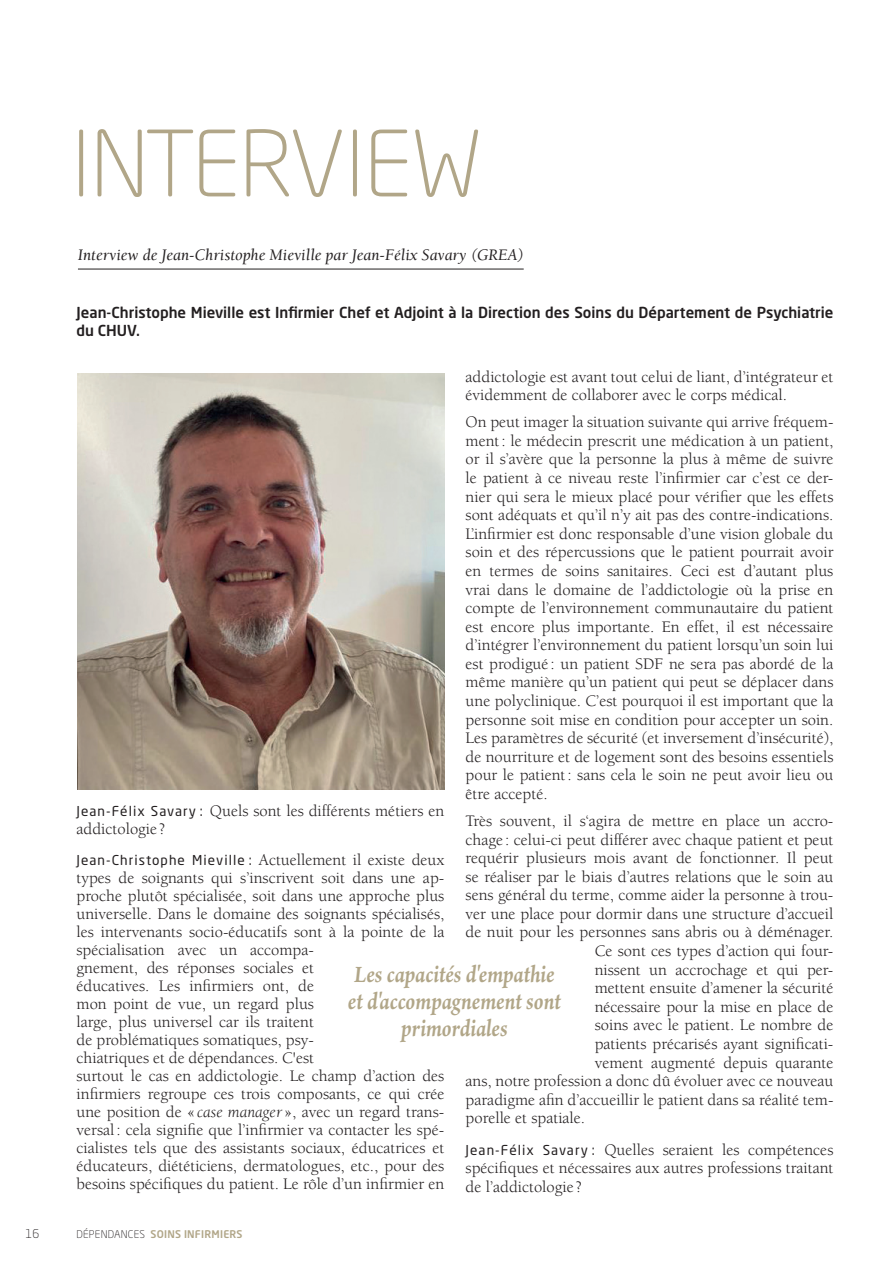
<style>
.page{position:relative;width:893px;height:1263px;background:#fff}
.page>*{position:absolute;margin:0;border:0;box-sizing:border-box;transform-origin:0 0}
.t1{font:300 90px "Neo Sans Pro";letter-spacing:-.01em;color:#b1a688}
.t2{font:italic 700 24px/27px "Ten Oldstyle";color:#b1a688;text-align:center;scale:.85 1}
.t3{font:16.5px/18.6px "Berkeley Std";color:#231f20}
.t4{font:italic 16.5px "Berkeley Std";color:#231f20}
.t5{font:500 15px/18px "Neo Sans Pro";color:#231f20}
.t6{font:13.5px "Neo Sans Pro";letter-spacing:.08em;color:#231f20}
.t7{font:300 12px "Neo Sans Pro";color:#231f20}
.t8{font:500 10.5px "Neo Sans Pro";letter-spacing:.02em;color:#b1a688}
.s1{font-family:"Neo Sans Pro";font-size:13.5px}
.s2{font-family:"Berkeley Std";font-size:16.5px}
.s3{font-style:italic}
.s4{font-weight:300;color:#231f20}
</style>
<div class="page">
<hr style="left:78px;top:269px;width:446px;height:1px;background:#231f20">
<img style="left:78px;top:373px;width:367px;height:417px">
<h1 class="t1" style="left:71px;top:110px;width:413px">INTERVIEW</h1>
<p class="t4" style="left:78px;top:246px;width:447px">Interview de Jean-Christophe Mieville par Jean-Félix Savary (GREA)</p>
<p class="t5" style="left:77px;top:303px;width:758px">Jean-Christophe Mieville est Infirmier Chef et Adjoint à la Direction des Soins du Département de Psychiatrie du CHUV.</p>
<p class="t3" style="left:466px;top:367px;width:369px">addictologie est avant tout celui de liant, d’intégrateur et évidemment de collaborer avec le corps médical.</p>
<p class="t3" style="left:466px;top:413px;width:369px;text-align:justify">On peut imager la situation suivante qui arrive fréquem&shy;ment: le médecin prescrit une médication à un patient, or il s’avère que la personne la plus à même de suivre le patient à ce niveau reste l’infirmier car c’est ce der&shy;nier qui sera le mieux placé pour vérifier que les effets sont adéquats et qu’il n’y ait pas des contre-indications.<br>L’infirmier est donc responsable d’une vision globale du soin et des répercussions que le patient pourrait avoir en termes de soins sanitaires. Ceci est d’autant plus vrai dans le domaine de l’addictologie où la prise en compte de l’environnement communautaire du patient est encore plus importante. En effet, il est nécessaire d’intégrer l’environnement du patient lorsqu’un soin lui est prodigué : un patient SDF ne sera pas abordé de la même manière qu’un patient qui peut se déplacer dans une polyclinique. C’est pourquoi il est important que la personne soit mise en condition pour accepter un soin.<br>Les paramètres de sécurité (et inversement d’insécurité), de nourriture et de logement sont des besoins essentiels pour le patient: sans cela le soin ne peut avoir lieu ou être accepté.</p>
<p class="t3" style="left:466px;top:812px;width:369px">Très souvent, il s‘agira de mettre en place un accro-</p>
<p class="t3" style="left:466px;top:830px;width:369px">chage : celui-ci peut différer avec chaque patient et peut</p>
<p class="t3" style="left:466px;top:849px;width:369px">requérir plusieurs mois avant de fonctionner. Il peut</p>
<p class="t3" style="left:466px;top:867px;width:369px">se réaliser par le biais d’autres relations que le soin au</p>
<p class="t3" style="left:466px;top:886px;width:369px">sens général du terme, comme aider la personne à trou-</p>
<p class="t3" style="left:466px;top:905px;width:369px">ver une place pour dormir dans une structure d’accueil</p>
<p class="t3" style="left:466px;top:923px;width:369px">de nuit pour les personnes sans abris ou à déménager.</p>
<p class="t3" style="left:595px;top:942px;width:240px">Ce sont ces types d’action qui four-</p>
<p class="t3" style="left:595px;top:960px;width:240px">nissent un accrochage et qui per-</p>
<p class="t3" style="left:595px;top:979px;width:240px">mettent ensuite d’amener la sécurité</p>
<p class="t3" style="left:595px;top:997px;width:240px">nécessaire pour la mise en place de</p>
<p class="t3" style="left:595px;top:1016px;width:240px">soins avec le patient. Le nombre de</p>
<p class="t3" style="left:595px;top:1035px;width:240px">patients précarisés ayant significati-</p>
<p class="t3" style="left:595px;top:1053px;width:240px">vement augmenté depuis quarante</p>
<p class="t3" style="left:466px;top:1072px;width:369px">ans, notre profession a donc dû évoluer avec ce nouveau</p>
<p class="t3" style="left:466px;top:1090px;width:369px">paradigme afin d’accueillir le patient dans sa réalité tem-</p>
<p class="t3" style="left:466px;top:1109px;width:121px">porelle et spatiale.</p>
<p class="t3" style="left:466px;top:1140px;width:369px;text-align:justify"><span class="s1">Jean-Félix Savary :</span> Quelles seraient les compétences spécifiques et nécessaires aux autres professions traitant de l’addictologie ?</p>
<p class="t3" style="left:77px;top:802px;width:369px;line-height:18px"><span class="s1">Jean-Félix Savary :</span> Quels sont les différents métiers en addictologie ?</p>
<p class="t6" style="left:77px;top:852px;width:369px">Jean-Christophe Mieville : <span class="s2">Actuellement il existe deux</span></p>
<p class="t3" style="left:77px;top:869px;width:369px;line-height:18px">types de soignants qui s’inscrivent soit dans une ap&shy;proche plutôt spécialisée, soit dans une approche plus universelle. Dans le domaine des soignants spécialisés, les intervenants socio-éducatifs sont à la pointe de la spécialisation avec un accompa-<br>gnement, des réponses sociales et<br>éducatives. Les infirmiers ont, de<br>mon point de vue, un regard plus<br>large, plus universel car ils traitent<br>de problématiques somatiques, psy-<br>chiatriques et de dépendances. C'est<br>surtout le cas en addictologie. Le champ d’action des infirmiers regroupe ces trois composants, ce qui crée une position de « <span class="s3">case manager</span> », avec un regard trans&shy;versal: cela signifie que l’infirmier va contacter les spé&shy;cialistes tels que des assistants sociaux, éducatrices et éducateurs, diététiciens, dermatologues, etc., pour des besoins spécifiques du patient. Le rôle d’un infirmier en</p>
<h2 class="t2" style="left:348px;top:960px;width:252px">Les capacités d'empathie et d'accompagnement sont primordiales</h2>
<p class="t7" style="left:26px;top:1226px;width:15px">16</p>
<p class="t8" style="left:77px;top:1227px;width:167px"><span class="s4">DÉPENDANCES</span> SOINS INFIRMIERS</p>
</div>
